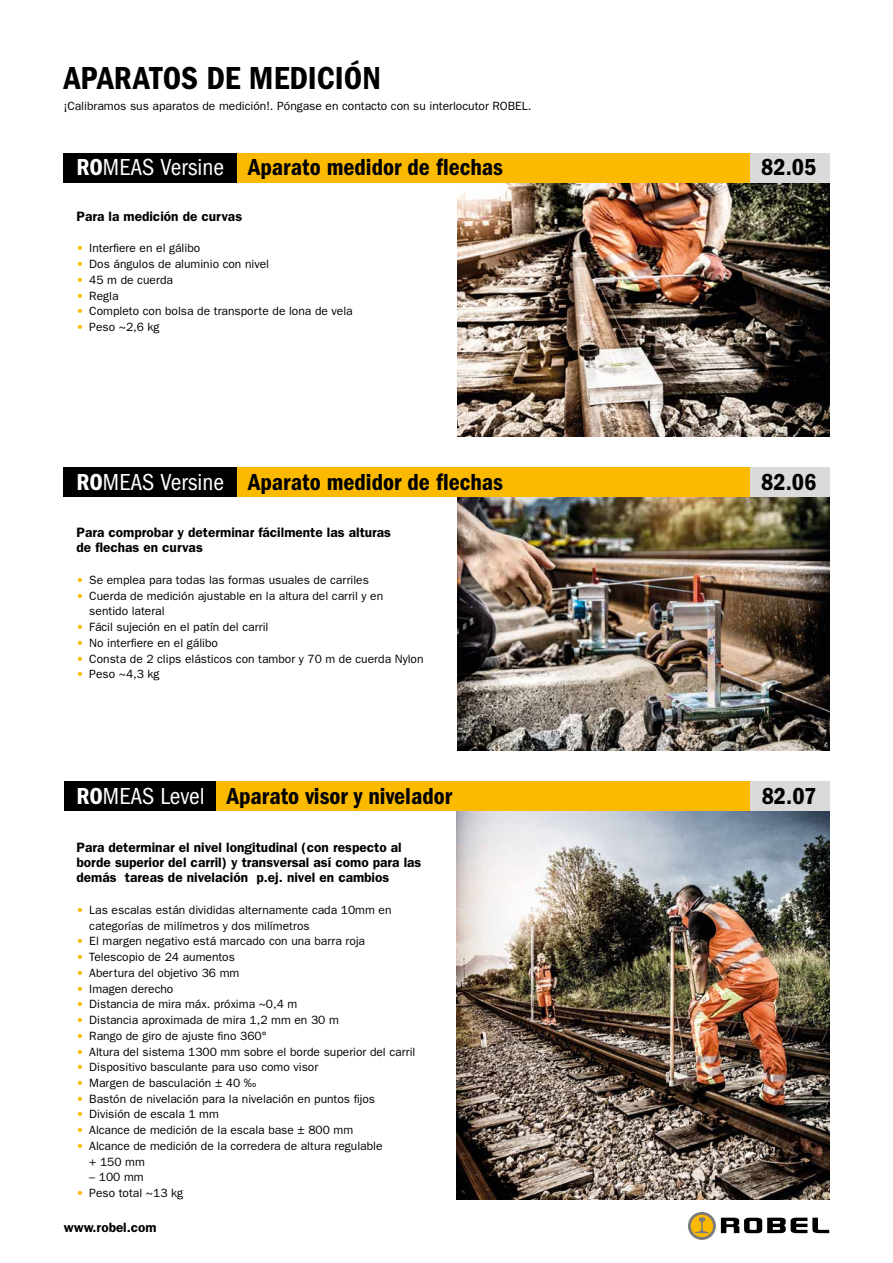
<style>
.page{position:relative;width:893px;height:1263px;background:#fff}
.page>*{position:absolute;margin:0;border:0;box-sizing:border-box;transform-origin:0 0}
.t1{font:600 condensed 33px "Franklin Gothic";color:#000}
.t2{font:600 condensed 24px "Franklin Gothic";color:#000}
.t3{font:600 13.65px/15.5px "Franklin Gothic";color:#000}
.t4{font:600 13.5px "Franklin Gothic";color:#000}
.t5{font:12px/15.8px "Franklin Gothic";color:#000}
.s1{color:#fff}
.s2{font-weight:400;color:#fff}
.s3{color:#fbba00}
</style>
<div class="page">
<img style="left:457px;top:496px;width:372px;height:254px">
<img style="left:457px;top:182px;width:372px;height:254px">
<img style="left:457px;top:811px;width:372px;height:388px">
<div style="left:237px;top:153px;width:521px;height:29px;background:#fbba00"></div>
<div style="left:237px;top:467px;width:521px;height:29px;background:#fbba00"></div>
<div style="left:216px;top:782px;width:542px;height:29px;background:#fbba00"></div>
<div style="left:64px;top:153px;width:173px;height:29px;background:#000"></div>
<div style="left:64px;top:467px;width:173px;height:29px;background:#000"></div>
<div style="left:64px;top:782px;width:152px;height:29px;background:#000"></div>
<div style="left:750px;top:153px;width:79px;height:29px;background:#dadada"></div>
<div style="left:750px;top:467px;width:79px;height:29px;background:#dadada"></div>
<div style="left:750px;top:782px;width:79px;height:29px;background:#dadada"></div>
<svg style="left:688px;top:1212px;width:28px;height:28px"></svg>
<svg style="left:721px;top:1218px;width:108px;height:15px"></svg>
<svg style="left:691px;top:1215px;width:22px;height:22px"></svg>
<svg style="left:695px;top:1217px;width:14px;height:16px"></svg>
<h1 class="t1" style="left:64px;top:59px;width:319px">APARATOS DE MEDICIÓN</h1>
<p class="t5" style="left:64px;top:98px;width:469px">¡Calibramos sus aparatos de medición!. Póngase en contacto con su interlocutor ROBEL.</p>
<h2 class="t2" style="left:77px;top:154px;width:428px"><span class="s1">RO</span><span class="s2">MEAS Versine</span> Aparato medidor de flechas</h2>
<p class="t3" style="left:77px;top:208px;width:167px">Para la medición de curvas</p>
<p class="t5" style="left:77px;top:240px;width:125px"><span class="s3">•</span> Interfiere en el gálibo</p>
<p class="t5" style="left:77px;top:256px;width:194px"><span class="s3">•</span> Dos ángulos de aluminio con nivel</p>
<p class="t5" style="left:77px;top:272px;width:98px"><span class="s3">•</span> 45 m de cuerda</p>
<p class="t5" style="left:77px;top:288px;width:44px"><span class="s3">•</span> Regla</p>
<p class="t5" style="left:77px;top:303px;width:278px"><span class="s3">•</span> Completo con bolsa de transporte de lona de vela</p>
<p class="t5" style="left:77px;top:319px;width:85px"><span class="s3">•</span> Peso ~2,6 kg</p>
<h2 class="t2" style="left:77px;top:468px;width:428px"><span class="s1">RO</span><span class="s2">MEAS Versine</span> Aparato medidor de flechas</h2>
<p class="t3" style="left:77px;top:524px;width:316px">Para comprobar y determinar fácilmente las alturas de flechas en curvas</p>
<p class="t5" style="left:77px;top:572px;width:294px"><span class="s3">•</span> Se emplea para todas las formas usuales de carriles</p>
<p class="t5" style="left:89px;top:588px;width:295px;text-indent:-13px"><span class="s3">•</span> Cuerda de medición ajustable en la altura del carril y en sentido lateral</p>
<p class="t5" style="left:77px;top:619px;width:193px"><span class="s3">•</span> Fácil sujeción en el patín del carril</p>
<p class="t5" style="left:77px;top:635px;width:143px"><span class="s3">•</span> No interfiere en el gálibo</p>
<p class="t5" style="left:77px;top:651px;width:349px"><span class="s3">•</span> Consta de 2 clips elásticos con tambor y 70 m de cuerda Nylon</p>
<p class="t5" style="left:77px;top:666px;width:85px"><span class="s3">•</span> Peso ~4,3 kg</p>
<h2 class="t2" style="left:77px;top:782px;width:377px"><span class="s1">RO</span><span class="s2">MEAS Level</span> Aparato visor y nivelador</h2>
<p class="t3" style="left:77px;top:839px;width:346px">Para determinar el nivel longitudinal (con respecto al borde superior del carril) y transversal así como para las demás tareas de nivelación p.ej. nivel en cambios</p>
<p class="t5" style="left:89px;top:902px;width:304px;text-indent:-13px"><span class="s3">•</span> Las escalas están divididas alternamente cada 10mm en categorías de milímetros y dos milímetros</p>
<p class="t5" style="left:77px;top:933px;width:290px"><span class="s3">•</span> El margen negativo está marcado con una barra roja</p>
<p class="t5" style="left:77px;top:949px;width:160px"><span class="s3">•</span> Telescopio de 24 aumentos</p>
<p class="t5" style="left:77px;top:965px;width:164px"><span class="s3">•</span> Abertura del objetivo 36 mm</p>
<p class="t5" style="left:77px;top:981px;width:98px"><span class="s3">•</span> Imagen derecho</p>
<p class="t5" style="left:77px;top:996px;width:222px"><span class="s3">•</span> Distancia de mira máx. próxima ~0,4 m</p>
<p class="t5" style="left:77px;top:1012px;width:264px"><span class="s3">•</span> Distancia aproximada de mira 1,2 mm en 30 m</p>
<p class="t5" style="left:77px;top:1028px;width:192px"><span class="s3">•</span> Rango de giro de ajuste fino 360°</p>
<p class="t5" style="left:77px;top:1044px;width:340px"><span class="s3">•</span> Altura del sistema 1300 mm sobre el borde superior del carril</p>
<p class="t5" style="left:77px;top:1059px;width:243px"><span class="s3">•</span> Dispositivo basculante para uso como visor</p>
<p class="t5" style="left:77px;top:1075px;width:181px"><span class="s3">•</span> Margen de basculación ± 40 ‰</p>
<p class="t5" style="left:77px;top:1091px;width:300px"><span class="s3">•</span> Bastón de nivelación para la nivelación en puntos fijos</p>
<p class="t5" style="left:77px;top:1106px;width:144px"><span class="s3">•</span> División de escala 1 mm</p>
<p class="t5" style="left:77px;top:1122px;width:278px"><span class="s3">•</span> Alcance de medición de la escala base ± 800 mm</p>
<p class="t5" style="left:89px;top:1138px;width:295px;text-indent:-13px"><span class="s3">•</span> Alcance de medición de la corredera de altura regulable + 150 mm</p>
<p class="t5" style="left:89px;top:1169px;width:56px">– 100 mm</p>
<p class="t5" style="left:77px;top:1185px;width:108px"><span class="s3">•</span> Peso total ~13 kg</p>
<p class="t4" style="left:64px;top:1219px;width:94px">www.robel.com</p>
<h2 class="t2" style="left:761px;top:154px;width:57px">82.05</h2>
<h2 class="t2" style="left:761px;top:468px;width:57px">82.06</h2>
<h2 class="t2" style="left:762px;top:782px;width:56px">82.07</h2>
</div>
